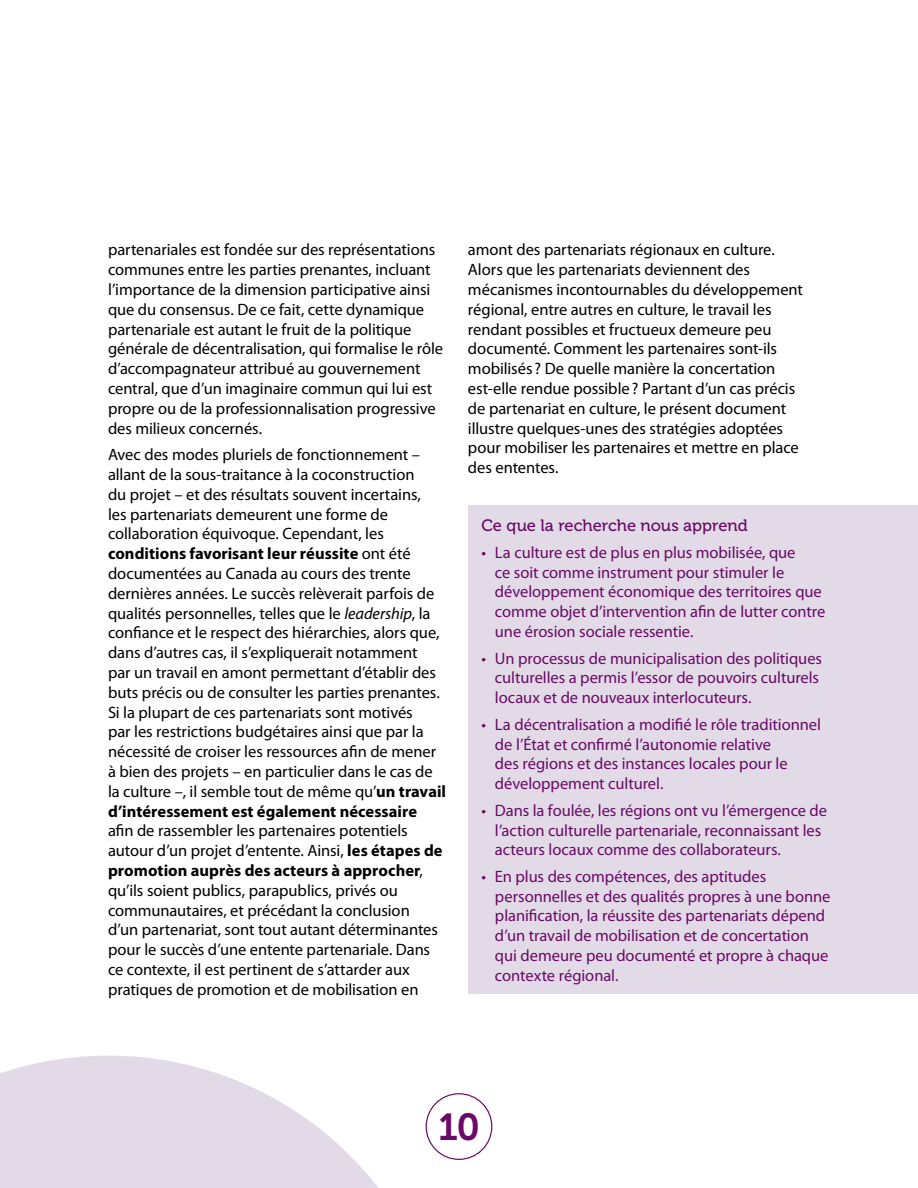
<style>
.page{position:relative;width:918px;height:1188px;background:#fff}
.page>*{position:absolute;margin:0;border:0;box-sizing:border-box;transform-origin:0 0}
.t1{font:37.5px "Museo 700";color:#690a66}
.t2{font:16.5px/19.8px "Myriad Pro";letter-spacing:-.005em;color:#000}
.t3{font:16.5px/19.8px "Myriad Pro";letter-spacing:-.005em;color:#690a66}
.t4{font:16.5px "Museo 500";color:#690a66}
.s1{font-weight:700}
.s2{font-style:italic}
</style>
<div class="page">
<div style="left:426px;top:1093px;width:66px;height:67px;border:1px solid #690a66;border-radius:50%"></div>
<div style="left:468px;top:505px;width:450px;height:489px;background:#e3dae7"></div>
<svg style="left:0;top:1056px;width:450px;height:132px;fill:#e3dae7"></svg>
<p class="t2" style="left:108px;top:240px;width:337px">partenariales est fondée sur des représentations communes entre les parties prenantes, incluant l’importance de la dimension participative ainsi que du consensus. De ce fait, cette dynamique partenariale est autant le fruit de la politique générale de décentralisation, qui formalise le rôle d’accompagnateur attribué au gouvernement central, que d’un imaginaire commun qui lui est propre ou de la professionnalisation progressive des milieux concernés.</p>
<p class="t2" style="left:108px;top:445px;width:340px">Avec des modes pluriels de fonctionnement – allant de la sous-traitance à la coconstruction<br>du projet – et des résultats souvent incertains,<br>les partenariats demeurent une forme de collaboration équivoque. Cependant, les <span class="s1">conditions favorisant leur réussite</span> ont été documentées au Canada au cours des trente dernières années. Le succès relèverait parfois de qualités personnelles, telles que le <span class="s2">leadership</span>, la confiance et le respect des hiérarchies, alors que, dans d’autres cas, il s’expliquerait notamment<br>par un travail en amont permettant d’établir des buts précis ou de consulter les parties prenantes.<br>Si la plupart de ces partenariats sont motivés<br>par les restrictions budgétaires ainsi que par la nécessité de croiser les ressources afin de mener à bien des projets – en particulier dans le cas de la culture –, il semble tout de même qu’<span class="s1">un travail d’intéressement est également nécessaire</span></p>
<p class="t2" style="left:108px;top:821px;width:336px">afin de rassembler les partenaires potentiels autour d’un projet d’entente. Ainsi, <span class="s1">les étapes de promotion auprès des acteurs à approcher</span>, qu’ils soient publics, parapublics, privés ou communautaires, et précédant la conclusion d’un partenariat, sont tout autant déterminantes pour le succès d’une entente partenariale. Dans ce contexte, il est pertinent de s’attarder aux pratiques de promotion et de mobilisation en</p>
<p class="t2" style="left:468px;top:240px;width:337px">amont des partenariats régionaux en culture.<br>Alors que les partenariats deviennent des mécanismes incontournables du développement régional, entre autres en culture, le travail les rendant possibles et fructueux demeure peu documenté. Comment les partenaires sont-ils mobilisés ? De quelle manière la concertation est-elle rendue possible ? Partant d’un cas précis de partenariat en culture, le présent document illustre quelques-unes des stratégies adoptées pour mobiliser les partenaires et mettre en place des ententes.</p>
<p class="t4" style="left:482px;top:517px;width:268px">Ce que la recherche nous apprend</p>
<p class="t3" style="left:495px;top:543px;width:332px;text-indent:-13px">• La culture est de plus en plus mobilisée, que<br>ce soit comme instrument pour stimuler le développement économique des territoires que comme objet d’intervention afin de lutter contre une érosion sociale ressentie.</p>
<p class="t3" style="left:495px;top:649px;width:329px;text-indent:-13px">• Un processus de municipalisation des politiques culturelles a permis l’essor de pouvoirs culturels locaux et de nouveaux interlocuteurs.</p>
<p class="t3" style="left:495px;top:715px;width:328px;text-indent:-13px">• La décentralisation a modifié le rôle traditionnel de l’État et confirmé l’autonomie relative<br>des régions et des instances locales pour le développement culturel.</p>
<p class="t3" style="left:495px;top:801px;width:334px;text-indent:-13px">• Dans la foulée, les régions ont vu l’émergence de l’action culturelle partenariale, reconnaissant les acteurs locaux comme des collaborateurs.</p>
<p class="t3" style="left:495px;top:867px;width:337px;text-indent:-13px">• En plus des compétences, des aptitudes personnelles et des qualités propres à une bonne planification, la réussite des partenariats dépend d’un travail de mobilisation et de concertation qui demeure peu documenté et propre à chaque contexte régional.</p>
<h1 class="t1" style="left:438px;top:1106px;width:43px">10</h1>
</div>
